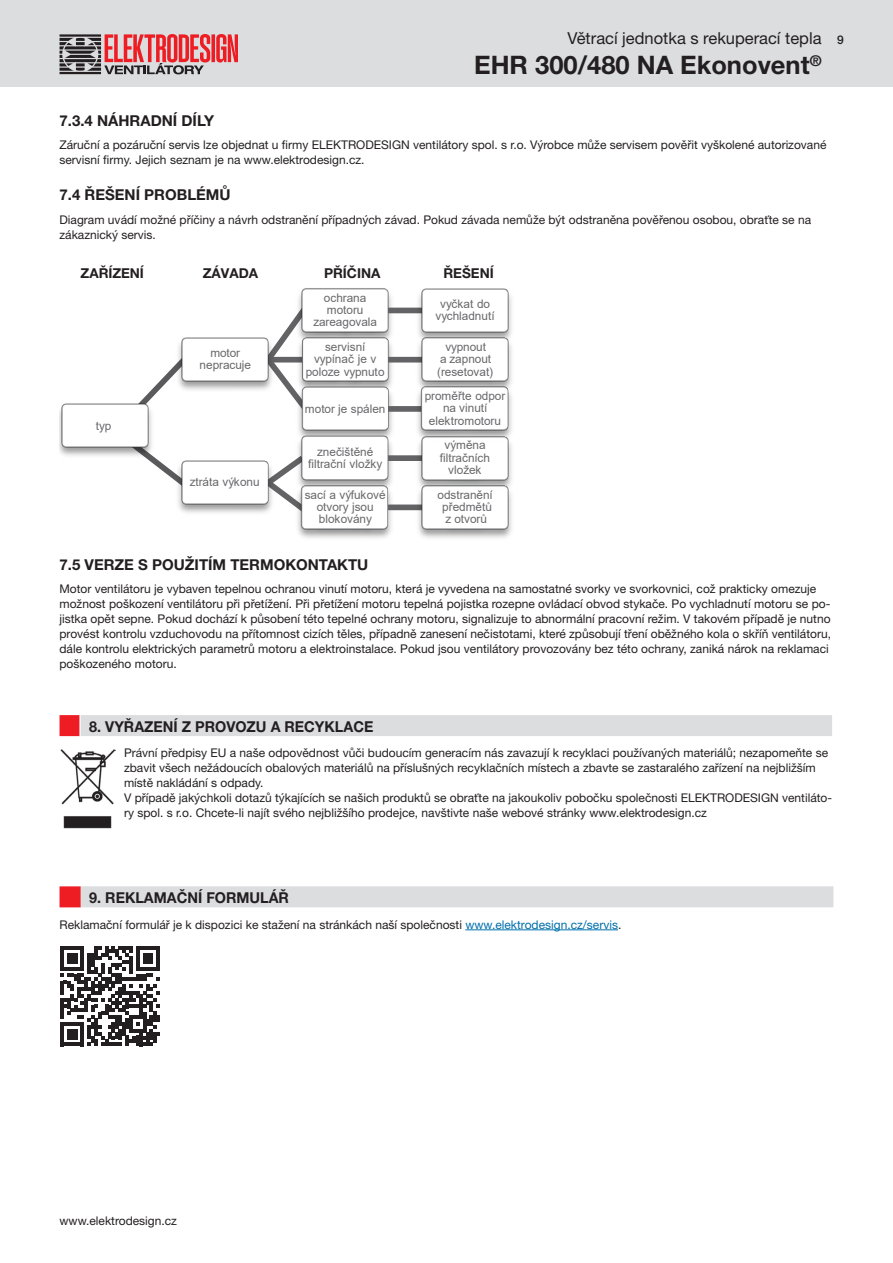
<style>
.page{position:relative;width:893px;height:1263px;background:#fff}
.page>*{position:absolute;margin:0;border:0;box-sizing:border-box;transform-origin:0 0}
.t1{font:700 25.5px "Helvetica Neue LT Pro";color:#231f20}
.t2{font:16.5px "Helvetica Neue LT Pro";color:#231f20}
.t3{font:700 15px "Helvetica Neue LT Pro";color:#231f20}
.t4{font:700 15px "Helvetica Neue LT Pro";color:#231f20;scale:.96 1}
.t5{font:700 13.65px "Helvetica Neue LT Pro";letter-spacing:-.005em;color:#231f20}
.t6{font:12px/15px "Helvetica Neue LT Pro";color:#231f20}
.t7{font:500 12px "Helvetica Neue LT Pro";color:#231f20}
.t8{font:11.85px/12.3px "Arial";letter-spacing:-.005em;color:#68686b;text-align:center}
.s1{color:#006eaa}
</style>
<div class="page">
<div style="left:0;top:0;width:893px;height:87px;background:#dcdddf"></div>
<svg style="left:211px;top:34px;width:4px;height:28px"></svg>
<svg style="left:216px;top:34px;width:22px;height:29px"></svg>
<svg style="left:60px;top:34px;width:150px;height:40px"></svg>
<svg style="left:142px;top:367px;width:31px;height:33px"></svg>
<img style="left:299px;top:288px;width:99px;height:44px">
<div style="left:388px;top:308px;width:34px;height:5px;background:#636366"></div>
<img style="left:412px;top:288px;width:100px;height:44px">
<img style="left:316px;top:332px;width:88px;height:50px">
<div style="left:388px;top:357px;width:34px;height:5px;background:#636366"></div>
<img style="left:412px;top:332px;width:100px;height:49px">
<svg style="left:278px;top:296px;width:38px;height:95px"></svg>
<img style="left:288px;top:382px;width:105px;height:50px">
<div style="left:388px;top:406px;width:34px;height:6px;background:#636366"></div>
<img style="left:408px;top:381px;width:104px;height:49px">
<svg style="left:151px;top:460px;width:22px;height:19px"></svg>
<img style="left:298px;top:432px;width:94px;height:47px">
<div style="left:388px;top:455px;width:34px;height:6px;background:#636366"></div>
<img style="left:412px;top:430px;width:100px;height:49px">
<svg style="left:281px;top:450px;width:33px;height:51px"></svg>
<img style="left:288px;top:479px;width:118px;height:59px">
<div style="left:388px;top:504px;width:34px;height:6px;background:#636366"></div>
<img style="left:412px;top:479px;width:100px;height:59px">
<img style="left:173px;top:337px;width:105px;height:53px">
<img style="left:173px;top:460px;width:108px;height:53px">
<img style="left:60px;top:400px;width:98px;height:62px">
<img style="left:60px;top:749px;width:56px;height:80px">
<div style="left:60px;top:715px;width:19px;height:21px;background:#ee1d23"></div>
<div style="left:81px;top:715px;width:751px;height:21px;background:#dcdddf"></div>
<hr style="left:465px;top:929px;width:153px;height:1px;background:#0073ae">
<div style="left:60px;top:886px;width:21px;height:21px;background:#ee1d23"></div>
<div style="left:81px;top:886px;width:752px;height:21px;background:#dcdddf"></div>
<svg style="left:60px;top:946px;width:100px;height:100px"></svg>
<h2 class="t2" style="left:568px;top:28px;width:255px">Větrací jednotka s rekuperací tepla</h2>
<h1 class="t1" style="left:474px;top:49px;width:349px">EHR 300/480 NA Ekonovent<sup>®</sup></h1>
<p class="t7" style="left:837px;top:32px;width:8px">9</p>
<p class="t3" style="left:60px;top:111px;width:156px">7.3.4 NÁHRADNÍ DÍLY</p>
<p class="t6" style="left:60px;top:137px;width:768px">Záruční a pozáruční servis lze objednat u firmy ELEKTRODESIGN ventilátory spol. s r.o. Výrobce může servisem pověřit vyškolené autorizované servisní firmy. Jejich seznam je na www.elektrodesign.cz.</p>
<p class="t3" style="left:60px;top:185px;width:173px">7.4 ŘEŠENÍ PROBLÉMŮ</p>
<p class="t6" style="left:60px;top:212px;width:753px">Diagram uvádí možné příčiny a návrh odstranění případných závad. Pokud závada nemůže být odstraněna pověřenou osobou, obraťte se na zákaznický servis.</p>
<p class="t5" style="left:81px;top:265px;width:65px">ZAŘÍZENÍ</p>
<p class="t5" style="left:203px;top:265px;width:57px">ZÁVADA</p>
<p class="t5" style="left:324px;top:265px;width:58px">PŘÍČINA</p>
<p class="t5" style="left:443px;top:265px;width:52px">ŘEŠENÍ</p>
<p class="t8" style="left:313px;top:291px;width:65px">ochrana motoru zareagovala</p>
<p class="t8" style="left:435px;top:298px;width:61px">vyčkat do vychladnutí</p>
<p class="t8" style="left:306px;top:341px;width:80px">servisní vypínač je v poloze vypnuto</p>
<p class="t8" style="left:437px;top:341px;width:58px">vypnout<br>a zapnout (resetovat)</p>
<p class="t8" style="left:305px;top:402px;width:82px">motor je spálen</p>
<p class="t8" style="left:200px;top:347px;width:53px">motor nepracuje</p>
<p class="t8" style="left:425px;top:390px;width:82px">proměřte odpor na vinutí elektromotoru</p>
<p class="t8" style="left:96px;top:419px;width:17px">typ</p>
<p class="t8" style="left:190px;top:476px;width:71px">ztráta výkonu</p>
<p class="t8" style="left:308px;top:445px;width:76px">znečištěné filtrační vložky</p>
<p class="t8" style="left:440px;top:439px;width:52px">výměna filtračních vložek</p>
<p class="t8" style="left:305px;top:488px;width:83px">sací a výfukové otvory jsou blokovány</p>
<p class="t8" style="left:437px;top:488px;width:57px">odstranění předmětů z otvorů</p>
<p class="t3" style="left:60px;top:555px;width:310px">7.5 VERZE S POUŽITÍM TERMOKONTAKTU</p>
<p class="t6" style="left:60px;top:581px;width:773px">Motor ventilátoru je vybaven tepelnou ochranou vinutí motoru, která je vyvedena na samostatné svorky ve svorkovnici, což prakticky omezuje možnost poškození ventilátoru při přetížení. Při přetížení motoru tepelná pojistka rozepne ovládací obvod stykače. Po vychladnutí motoru se po&shy;jistka opět sepne. Pokud dochází k působení této tepelné ochrany motoru, signalizuje to abnormální pracovní režim. V takovém případě je nutno provést kontrolu vzduchovodu na přítomnost cizích těles, případně zanesení nečistotami, které způsobují tření oběžného kola o skříň ventilátoru, dále kontrolu elektrických parametrů motoru a elektroinstalace. Pokud jsou ventilátory provozovány bez této ochrany, zaniká nárok na reklamaci poškozeného motoru.</p>
<p class="t4" style="left:89px;top:717px;width:297px">8. VYŘAZENÍ Z PROVOZU A RECYKLACE</p>
<p class="t6" style="left:124px;top:745px;width:710px">Právní předpisy EU a naše odpovědnost vůči budoucím generacím nás zavazují k recyklaci používaných materiálů; nezapomeňte se zbavit všech nežádoucích obalových materiálů na příslušných recyklačních místech a zbavte se zastaralého zařízení na nejbližším místě nakládání s odpady.<br>V případě jakýchkoli dotazů týkajících se našich produktů se obraťte na jakoukoliv pobočku společnosti ELEKTRODESIGN ventiláto&shy;ry spol. s r.o. Chcete-li najít svého nejbližšího prodejce, navštivte naše webové stránky www.elektrodesign.cz</p>
<p class="t4" style="left:89px;top:888px;width:210px">9. REKLAMAČNÍ FORMULÁŘ</p>
<p class="t6" style="left:60px;top:916px;width:563px">Reklamační formulář je k dispozici ke stažení na stránkách naší společnosti <span class="s1">www.elektrodesign.cz/servis</span>.</p>
<p class="t6" style="left:60px;top:1213px;width:119px">www.elektrodesign.cz</p>
</div>
